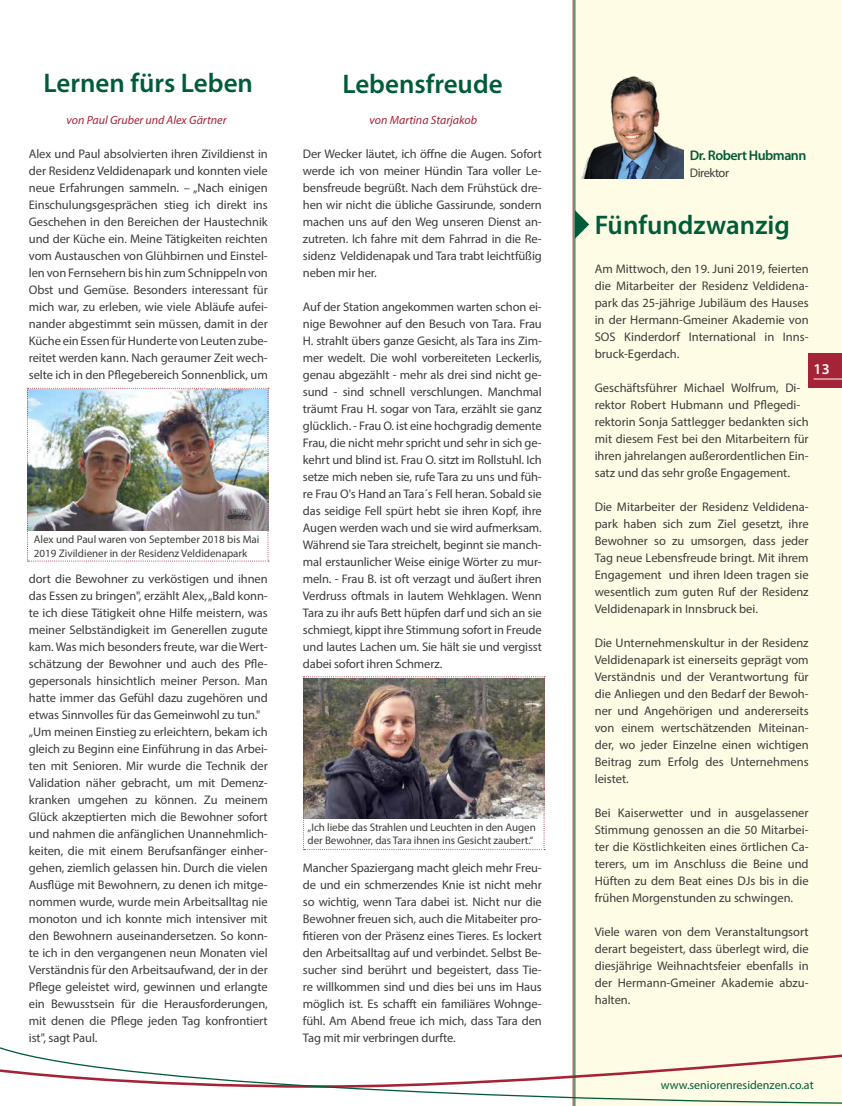
<style>
.page{position:relative;width:842px;height:1106px;background:#fff}
.page>*{position:absolute;margin:0;border:0;box-sizing:border-box;transform-origin:0 0}
.t1{font:600 27px "Myriad Pro";color:#005c38}
.t2{font:600 15px "Myriad Pro";color:#fff}
.t3{font:600 14px "Myriad Pro";letter-spacing:-.035em;color:#005c38}
.t4{font:12.5px/17px "Myriad Pro";letter-spacing:-.005em;color:#3c3c3b;text-align:justify}
.t5{font:12.5px "Myriad Pro";letter-spacing:-.035em;color:#3c3c3b}
.t6{font:italic 12px "Myriad Pro";color:#a52336}
.t7{font:12px "Myriad Pro";color:#005c38}
.t8{font:11px/13.2px "Myriad Pro";letter-spacing:-.005em;color:#3c3c3b}
</style>
<div class="page">
<div style="left:573px;top:0;width:269px;height:1106px;background:#fffce5"></div>
<svg style="left:0;top:1046px;width:842px;height:58px"></svg>
<img style="left:581px;top:76px;width:102px;height:102px">
<div style="left:809px;top:354px;width:33px;height:34px;background:#a52336"></div>
<svg style="left:814px;top:378px;width:28px;height:1px"></svg>
<hr style="left:573px;top:0;width:1px;height:1106px;background:#a52336">
<hr style="left:575px;top:0;width:1px;height:1106px;background:#005c38">
<svg style="left:575px;top:210px;width:14px;height:29px"></svg>
<img style="left:303px;top:676px;width:242px;height:174px">
<img style="left:27px;top:388px;width:242px;height:173px">
<h1 class="t1" style="left:44px;top:66px;width:211px">Lernen fürs Leben</h1>
<p class="t6" style="left:66px;top:112px;width:161px">von Paul Gruber und Alex Gärtner</p>
<p class="t4" style="left:29px;top:145px;width:240px">Alex und Paul absolvierten ihren Zivildienst in der Residenz Veldidenapark und konnten viele neue Erfahrungen sammeln. – „Nach einigen Einschulungsgesprächen stieg ich direkt ins Geschehen in den Bereichen der Haustechnik und der Küche ein. Meine Tätigkeiten reichten vom Austauschen von Glühbirnen und Einstel&shy;len von Fernsehern bis hin zum Schnippeln von Obst und Gemüse. Besonders interessant für mich war, zu erleben, wie viele Abläufe aufei&shy;nander abgestimmt sein müssen, damit in der Küche ein Essen für Hunderte von Leuten zube&shy;reitet werden kann. Nach geraumer Zeit wech&shy;selte ich in den Pflegebereich Sonnenblick, um</p>
<p class="t8" style="left:34px;top:533px;width:227px">Alex und Paul waren von September 2018 bis Mai<br>2019 Zivildiener in der Residenz Veldidenapark</p>
<p class="t4" style="left:29px;top:570px;width:240px;text-align:left">dort die Bewohner zu verköstigen und ihnen das Essen zu bringen", erzählt Alex, „Bald konn&shy;te ich diese Tätigkeit ohne Hilfe meistern, was meiner Selbständigkeit im Generellen zugute kam. Was mich besonders freute, war die Wert&shy;schätzung der Bewohner und auch des Pfle&shy;gepersonals hinsichtlich meiner Person. Man hatte immer das Gefühl dazu zugehören und etwas Sinnvolles für das Gemeinwohl zu tun." „Um meinen Einstieg zu erleichtern, bekam ich gleich zu Beginn eine Einführung in das Arbei&shy;ten mit Senioren. Mir wurde die Technik der Validation näher gebracht, um mit Demenz&shy;kranken umgehen zu können. Zu meinem Glück akzeptierten mich die Bewohner sofort und nahmen die anfänglichen Unannehmlich&shy;keiten, die mit einem Berufsanfänger einher&shy;gehen, ziemlich gelassen hin. Durch die vielen Ausflüge mit Bewohnern, zu denen ich mitge&shy;nommen wurde, wurde mein Arbeitsalltag nie monoton und ich konnte mich intensiver mit den Bewohnern auseinandersetzen. So konn&shy;te ich in den vergangenen neun Monaten viel Verständnis für den Arbeitsaufwand, der in der Pflege geleistet wird, gewinnen und erlangte ein Bewusstsein für die Herausforderungen, mit denen die Pflege jeden Tag konfrontiert ist", sagt Paul.</p>
<h1 class="t1" style="left:342px;top:67px;width:162px">Lebensfreude</h1>
<p class="t6" style="left:369px;top:112px;width:109px">von Martina Starjakob</p>
<p class="t4" style="left:303px;top:145px;width:240px">Der Wecker läutet, ich öffne die Augen. Sofort werde ich von meiner Hündin Tara voller Le&shy;bensfreude begrüßt. Nach dem Frühstück dre&shy;hen wir nicht die übliche Gassirunde, sondern machen uns auf den Weg unseren Dienst an&shy;zutreten. Ich fahre mit dem Fahrrad in die Re&shy;sidenz Veldidenapak und Tara trabt leichtfüßig neben mir her.</p>
<p class="t4" style="left:303px;top:298px;width:240px">Auf der Station angekommen warten schon ei&shy;nige Bewohner auf den Besuch von Tara. Frau H. strahlt übers ganze Gesicht, als Tara ins Zim&shy;mer wedelt. Die wohl vorbereiteten Leckerlis, genau abgezählt - mehr als drei sind nicht ge&shy;sund - sind schnell verschlungen. Manchmal träumt Frau H. sogar von Tara, erzählt sie ganz glücklich. - Frau O. ist eine hochgradig demente Frau, die nicht mehr spricht und sehr in sich ge&shy;kehrt und blind ist. Frau O. sitzt im Rollstuhl. Ich setze mich neben sie, rufe Tara zu uns und füh&shy;re Frau O's Hand an Tara´s Fell heran. Sobald sie das seidige Fell spürt hebt sie ihren Kopf, ihre Augen werden wach und sie wird aufmerksam.<br>Während sie Tara streichelt, beginnt sie manch&shy;mal erstaunlicher Weise einige Wörter zu mur&shy;meln. - Frau B. ist oft verzagt und äußert ihren Verdruss oftmals in lautem Wehklagen. Wenn Tara zu ihr aufs Bett hüpfen darf und sich an sie schmiegt, kippt ihre Stimmung sofort in Freude und lautes Lachen um. Sie hält sie und vergisst dabei sofort ihren Schmerz.</p>
<p class="t8" style="left:308px;top:820px;width:230px">„Ich liebe das Strahlen und Leuchten in den Augen der Bewohner, das Tara ihnen ins Gesicht zaubert.“</p>
<p class="t4" style="left:303px;top:859px;width:240px">Mancher Spaziergang macht gleich mehr Freu&shy;de und ein schmerzendes Knie ist nicht mehr so wichtig, wenn Tara dabei ist. Nicht nur die Bewohner freuen sich, auch die Mitabeiter pro&shy;fitieren von der Präsenz eines Tieres. Es lockert den Arbeitsalltag auf und verbindet. Selbst Be&shy;sucher sind berührt und begeistert, dass Tie&shy;re willkommen sind und dies bei uns im Haus möglich ist. Es schafft ein familiäres Wohnge&shy;fühl. Am Abend freue ich mich, dass Tara den Tag mit mir verbringen durfte.</p>
<p class="t3" style="left:690px;top:146px;width:118px">Dr. Robert Hubmann</p>
<p class="t5" style="left:690px;top:165px;width:41px">Direktor</p>
<h1 class="t1" style="left:595px;top:207px;width:197px">Fünfundzwanzig</h1>
<p class="t4" style="left:595px;top:260px;width:215px">Am Mittwoch, den 19. Juni 2019, feierten die Mitarbeiter der Residenz Veldidena&shy;park das 25-jährige Jubiläum des Hauses in der Hermann-Gmeiner Akademie von SOS Kinderdorf International in Inns&shy;bruck-Egerdach.</p>
<p class="t4" style="left:595px;top:379px;width:215px;text-align:left">Geschäftsführer Michael Wolfrum, Di&shy;rektor Robert Hubmann und Pflegedi&shy;rektorin Sonja Sattlegger bedankten sich mit diesem Fest bei den Mitarbeitern für ihren jahrelangen außerordentlichen Ein&shy;satz und das sehr große Engagement.</p>
<p class="t4" style="left:595px;top:498px;width:215px">Die Mitarbeiter der Residenz Veldidena&shy;park haben sich zum Ziel gesetzt, ihre Bewohner so zu umsorgen, dass jeder Tag neue Lebensfreude bringt. Mit ihrem Engagement und ihren Ideen tragen sie wesentlich zum guten Ruf der Residenz Veldidenapark in Innsbruck bei.</p>
<p class="t4" style="left:595px;top:634px;width:215px">Die Unternehmenskultur in der Residenz Veldidenapark ist einerseits geprägt vom Verständnis und der Verantwortung für die Anliegen und den Bedarf der Bewoh&shy;ner und Angehörigen und andererseits von einem wertschätzenden Miteinan&shy;der, wo jeder Einzelne einen wichtigen Beitrag zum Erfolg des Unternehmens leistet.</p>
<p class="t4" style="left:595px;top:804px;width:215px">Bei Kaiserwetter und in ausgelassener Stimmung genossen an die 50 Mitarbei&shy;ter die Köstlichkeiten eines örtlichen Ca&shy;terers, um im Anschluss die Beine und Hüften zu dem Beat eines DJs bis in die frühen Morgenstunden zu schwingen.</p>
<p class="t4" style="left:595px;top:923px;width:215px">Viele waren von dem Veranstaltungsort derart begeistert, dass überlegt wird, die diesjährige Weihnachtsfeier ebenfalls in der Hermann-Gmeiner Akademie abzu&shy;halten.</p>
<p class="t2" style="left:814px;top:359px;width:18px">13</p>
<p class="t7" style="left:661px;top:1078px;width:154px">www.seniorenresidenzen.co.at</p>
</div>
